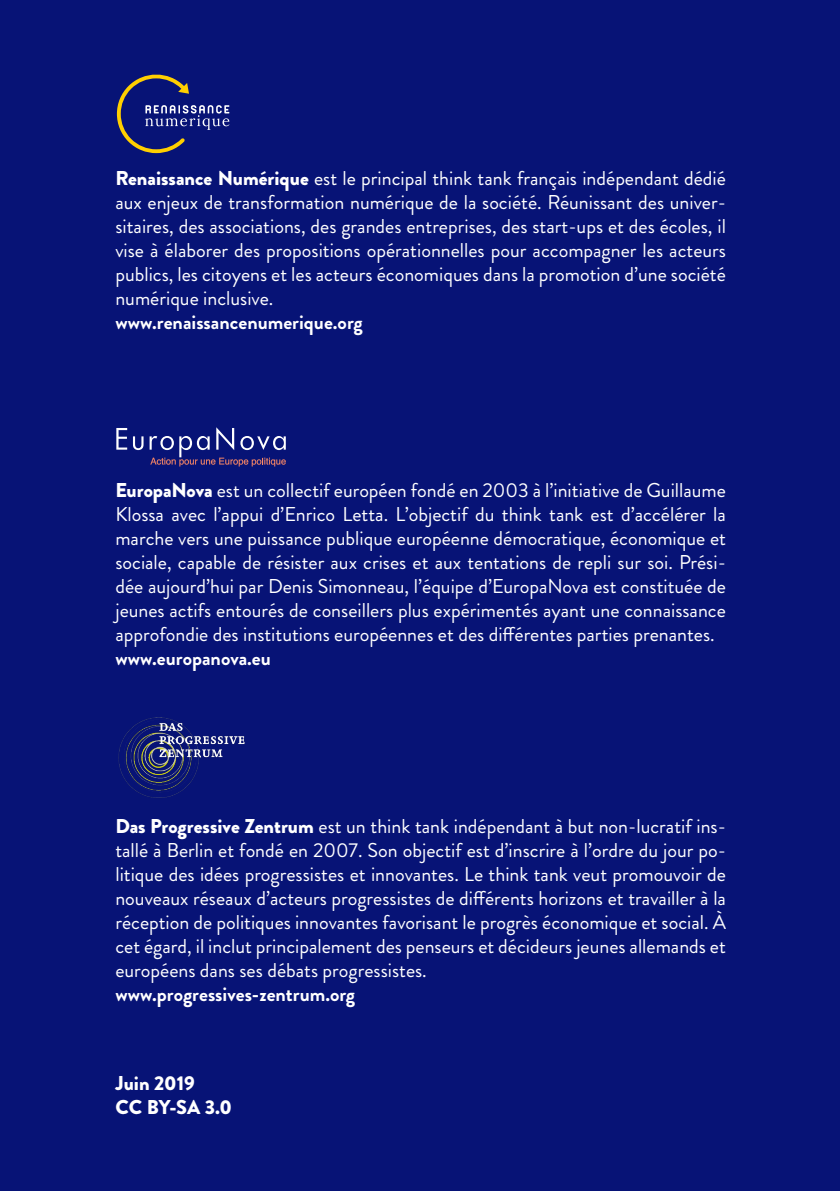
<style>
.page{position:relative;width:840px;height:1191px;background:#fff}
.page>*{position:absolute;margin:0;border:0;box-sizing:border-box;transform-origin:0 0}
.t1{font:20px/24px "Brandon Grotesque";color:#fff;text-align:justify}
.t2{font:700 20px "Brandon Grotesque";color:#fff}
.t3{font:900 20px "Brandon Grotesque";color:#fff}
.s1{font-weight:900}
</style>
<div class="page">
<div style="left:0;top:0;width:839px;height:1191px;background:#071376"></div>
<svg style="left:117px;top:74px;width:112px;height:79px"></svg>
<svg style="left:116px;top:428px;width:11px;height:22px"></svg>
<svg style="left:133px;top:436px;width:10px;height:14px"></svg>
<svg style="left:149px;top:427px;width:136px;height:39px"></svg>
<img style="left:118px;top:717px;width:127px;height:81px">
<p class="t1" style="left:115px;top:166px;width:611px"><span class="s1">Renaissance Numérique</span> est le principal think tank français indépendant dédié aux enjeux de transformation numérique de la société. Réunissant des univer&shy;sitaires, des associations, des grandes entreprises, des start-ups et des écoles, il vise à élaborer des propositions opérationnelles pour accompagner les acteurs publics, les citoyens et les acteurs économiques dans la promotion d’une société numérique inclusive.</p>
<p class="t2" style="left:115px;top:308px;width:249px">www.renaissancenumerique.org</p>
<p class="t1" style="left:115px;top:478px;width:611px"><span class="s1">EuropaNova</span> est un collectif européen fondé en 2003 à l’initiative de Guillaume Klossa avec l’appui d’Enrico Letta. L’objectif du think tank est d’accélérer la marche vers une puissance publique européenne démocratique, économique et sociale, capable de résister aux crises et aux tentations de repli sur soi. Prési&shy;dée aujourd’hui par Denis Simonneau, l’équipe d’EuropaNova est constituée de jeunes actifs entourés de conseillers plus expérimentés ayant une connaissance approfondie des institutions européennes et des différentes parties prenantes.</p>
<p class="t2" style="left:115px;top:644px;width:157px">www.europanova.eu</p>
<p class="t1" style="left:115px;top:814px;width:611px"><span class="s1">Das Progressive Zentrum</span> est un think tank indépendant à but non-lucratif ins&shy;tallé à Berlin et fondé en 2007. Son objectif est d’inscrire à l’ordre du jour po&shy;litique des idées progressistes et innovantes. Le think tank veut promouvoir de nouveaux réseaux d’acteurs progressistes de différents horizons et travailler à la réception de politiques innovantes favorisant le progrès économique et social. À cet égard, il inclut principalement des penseurs et décideurs jeunes allemands et européens dans ses débats progressistes.</p>
<p class="t2" style="left:115px;top:980px;width:241px">www.progressives-zentrum.org</p>
<p class="t3" style="left:115px;top:1069px;width:81px">Juin 2019</p>
<p class="t3" style="left:115px;top:1093px;width:118px">CC BY-SA 3.0</p>
</div>
